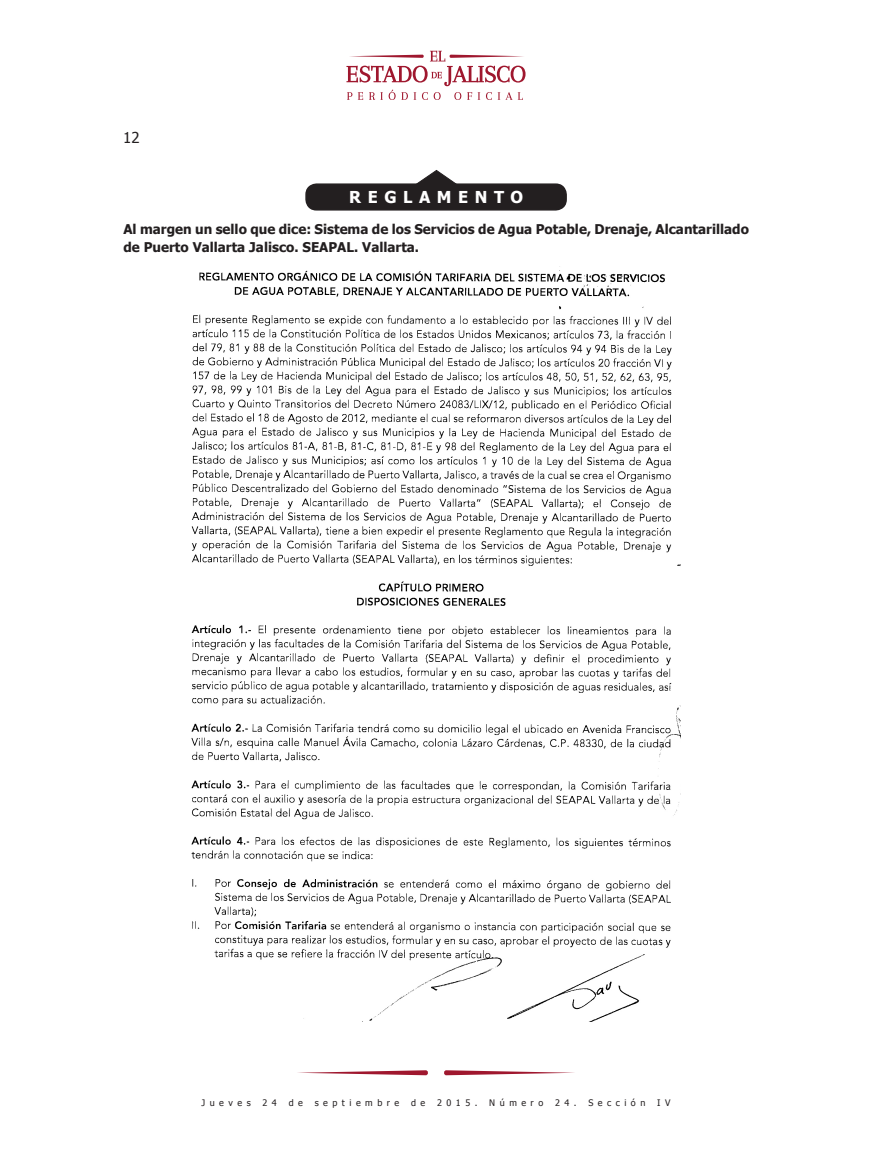
<style>
.page{position:relative;width:872px;height:1149px;background:#fff}
.page>*{position:absolute;margin:0;border:0;box-sizing:border-box;transform-origin:0 0}
._02_último_renglón2{font:700 16.35px "Tahoma";letter-spacing:.4em;color:#fff}
.t1{font:15px "Tahoma";color:#231f20}
._02_último_renglón2-2{font:700 13.35px/17.9px "Tahoma";color:#231f20}
.t2{font:9px "Tahoma";letter-spacing:.5em;color:#231f20}
</style>
<div class="page">
<svg style="left:346px;top:51px;width:179px;height:49px"></svg>
<svg style="left:298px;top:1070px;width:130px;height:4px"></svg>
<svg style="left:444px;top:1070px;width:130px;height:4px"></svg>
<img style="left:191px;top:266px;width:489px;height:754px">
<div style="left:306px;top:184px;width:260px;height:26px;background:#231f20;border-radius:10px"></div>
<div style="left:305px;top:183px;width:262px;height:27px;border:1px solid #231f20;border-radius:10px"></div>
<svg style="left:415px;top:170px;width:43px;height:15px"></svg>
<div style="left:654px;top:982px;width:26px;height:24px;background:#fff"></div>
<p class="t1" style="left:123px;top:127px;width:18px">12</p>
<p class="_02_último_renglón2" style="left:349px;top:185px;width:175px">REGLAMENTO</p>
<p class="_02_último_renglón2-2" style="left:123px;top:220px;width:627px">Al margen un sello que dice: Sistema de los Servicios de Agua Potable, Drenaje, Alcantarillado de Puerto Vallarta Jalisco. SEAPAL. Vallarta.</p>
<p class="t2" style="left:201px;top:1095px;width:51px">Jueves</p>
<p class="t2" style="left:262px;top:1095px;width:16px">2 4</p>
<p class="t2" style="left:289px;top:1095px;width:16px">d e</p>
<p class="t2" style="left:315px;top:1095px;width:86px">septiembre</p>
<p class="t2" style="left:411px;top:1095px;width:16px">d e</p>
<p class="t2" style="left:437px;top:1095px;width:42px">2015.</p>
<p class="t2" style="left:489px;top:1095px;width:55px">Número</p>
<p class="t2" style="left:555px;top:1095px;width:92px">24. Sección</p>
<p class="t2" style="left:657px;top:1095px;width:15px">I V</p>
</div>
